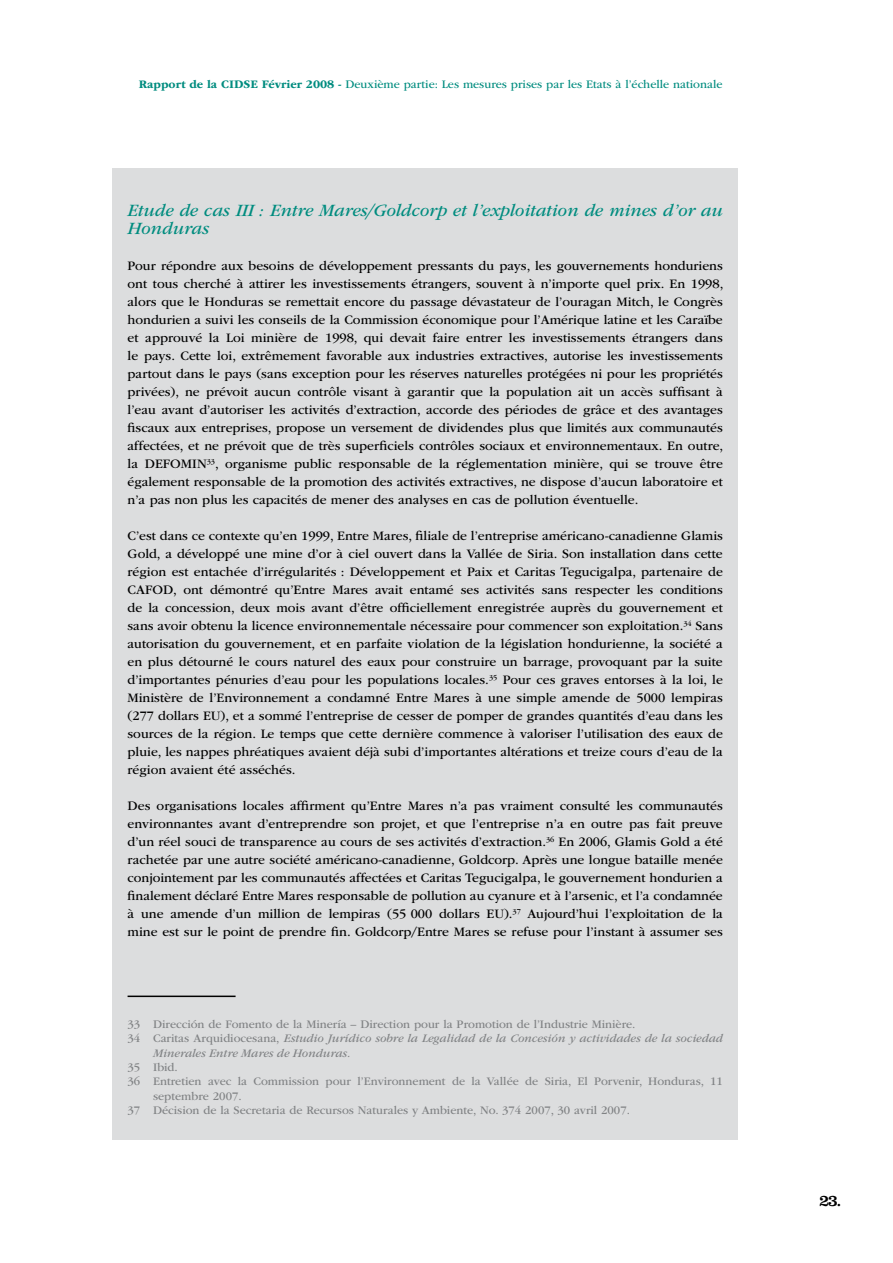
<style>
.page{position:relative;width:893px;height:1263px;background:#fff}
.page>*{position:absolute;margin:0;border:0;box-sizing:border-box;transform-origin:0 0}
.t1{font:italic 18px/18px "ITC Garamond Std";color:#008c7f}
.t2{font:16.5px "Clarendon LT Std";color:#000}
.t3{font:13.5px/18px "ITC Garamond Std";color:#000;text-align:justify}
.t4{font:12px "ITC Garamond Std";color:#808284}
.t5{font:italic 12px "ITC Garamond Std";color:#808284}
.t6{font:12px "ITC Garamond Std";color:#008c7f}
.s1{font-weight:700}
.s2{font-style:normal}
</style>
<div class="page">
<div style="left:112px;top:168px;width:625px;height:971px;background:#dcddde"></div>
<hr style="left:128px;top:995px;width:108px;height:2px;background:#000">
<p class="t6" style="left:139px;top:78px;width:585px"><span class="s1">Rapport de la CIDSE Février 2008 -</span> Deuxième partie: Les mesures prises par les Etats à l’échelle nationale</p>
<h1 class="t1" style="left:128px;top:201px;width:597px">Etude de cas III : Entre Mares/Goldcorp et l’exploitation de mines d’or au<br>Honduras</h1>
<p class="t3" style="left:128px;top:257px;width:597px">Pour répondre aux besoins de développement pressants du pays, les gouvernements honduriens ont tous cherché à attirer les investissements étrangers, souvent à n’importe quel prix. En 1998, alors que le Honduras se remettait encore du passage dévastateur de l’ouragan Mitch, le Congrès hondurien a suivi les conseils de la Commission économique pour l’Amérique latine et les Caraïbe et approuvé la Loi minière de 1998, qui devait faire entrer les investissements étrangers dans le pays. Cette loi, extrêmement favorable aux industries extractives, autorise les investissements partout dans le pays (sans exception pour les réserves naturelles protégées ni pour les propriétés privées), ne prévoit aucun contrôle visant à garantir que la population ait un accès suffisant à l’eau avant d’autoriser les activités d’extraction, accorde des périodes de grâce et des avantages fiscaux aux entreprises, propose un versement de dividendes plus que limités aux communautés affectées, et ne prévoit que de très superficiels contrôles sociaux et environnementaux. En outre, la DEFOMIN<sup>33</sup>, organisme public responsable de la réglementation minière, qui se trouve être également responsable de la promotion des activités extractives, ne dispose d’aucun laboratoire et n’a pas non plus les capacités de mener des analyses en cas de pollution éventuelle.</p>
<p class="t3" style="left:128px;top:527px;width:597px">C’est dans ce contexte qu’en 1999, Entre Mares, filiale de l’entreprise américano-canadienne Glamis Gold, a développé une mine d’or à ciel ouvert dans la Vallée de Siria. Son installation dans cette région est entachée d’irrégularités : Développement et Paix et Caritas Tegucigalpa, partenaire de CAFOD, ont démontré qu’Entre Mares avait entamé ses activités sans respecter les conditions de la concession, deux mois avant d’être officiellement enregistrée auprès du gouvernement et sans avoir obtenu la licence environnementale nécessaire pour commencer son exploitation.<sup>34</sup> Sans autorisation du gouvernement, et en parfaite violation de la législation hondurienne, la société a en plus détourné le cours naturel des eaux pour construire un barrage, provoquant par la suite d’importantes pénuries d’eau pour les populations locales.<sup>35</sup> Pour ces graves entorses à la loi, le Ministère de l’Environnement a condamné Entre Mares à une simple amende de 5000 lempiras (277 dollars EU), et a sommé l’entreprise de cesser de pomper de grandes quantités d’eau dans les sources de la région. Le temps que cette dernière commence à valoriser l’utilisation des eaux de pluie, les nappes phréatiques avaient déjà subi d’importantes altérations et treize cours d’eau de la région avaient été asséchés.</p>
<p class="t3" style="left:128px;top:797px;width:597px">Des organisations locales affirment qu’Entre Mares n’a pas vraiment consulté les communautés environnantes avant d’entreprendre son projet, et que l’entreprise n’a en outre pas fait preuve d’un réel souci de transparence au cours de ses activités d’extraction.<sup>36</sup> En 2006, Glamis Gold a été rachetée par une autre société américano-canadienne, Goldcorp. Après une longue bataille menée conjointement par les communautés affectées et Caritas Tegucigalpa, le gouvernement hondurien a finalement déclaré Entre Mares responsable de pollution au cyanure et à l’arsenic, et l’a condamnée à une amende d’un million de lempiras (55 000 dollars EU).<sup>37</sup> Aujourd’hui l’exploitation de la mine est sur le point de prendre fin. Goldcorp/Entre Mares se refuse pour l’instant à assumer ses</p>
<p class="t4" style="left:128px;top:1017px;width:509px">33 Dirección de Fomento de la Minería – Direction pour la Promotion de l’Industrie Minière.</p>
<p class="t5" style="left:128px;top:1032px;width:597px"><span class="s2">34 Caritas Arquidiocesana,</span> Estudio Jurídico sobre la Legalidad de la Concesión y actividades de la sociedad</p>
<p class="t5" style="left:153px;top:1046px;width:199px">Minerales Entre Mares de Honduras.</p>
<p class="t4" style="left:128px;top:1060px;width:52px">35 Ibid.</p>
<p class="t4" style="left:128px;top:1075px;width:597px">36 Entretien avec la Commission pour l’Environnement de la Vallée de Siria, El Porvenir, Honduras, 11</p>
<p class="t4" style="left:153px;top:1089px;width:90px">septembre 2007.</p>
<p class="t4" style="left:128px;top:1104px;width:504px">37 Décision de la Secretaria de Recursos Naturales y Ambiente, No. 374 2007, 30 avril 2007.</p>
<p class="t2" style="left:819px;top:1191px;width:24px">23.</p>
</div>
